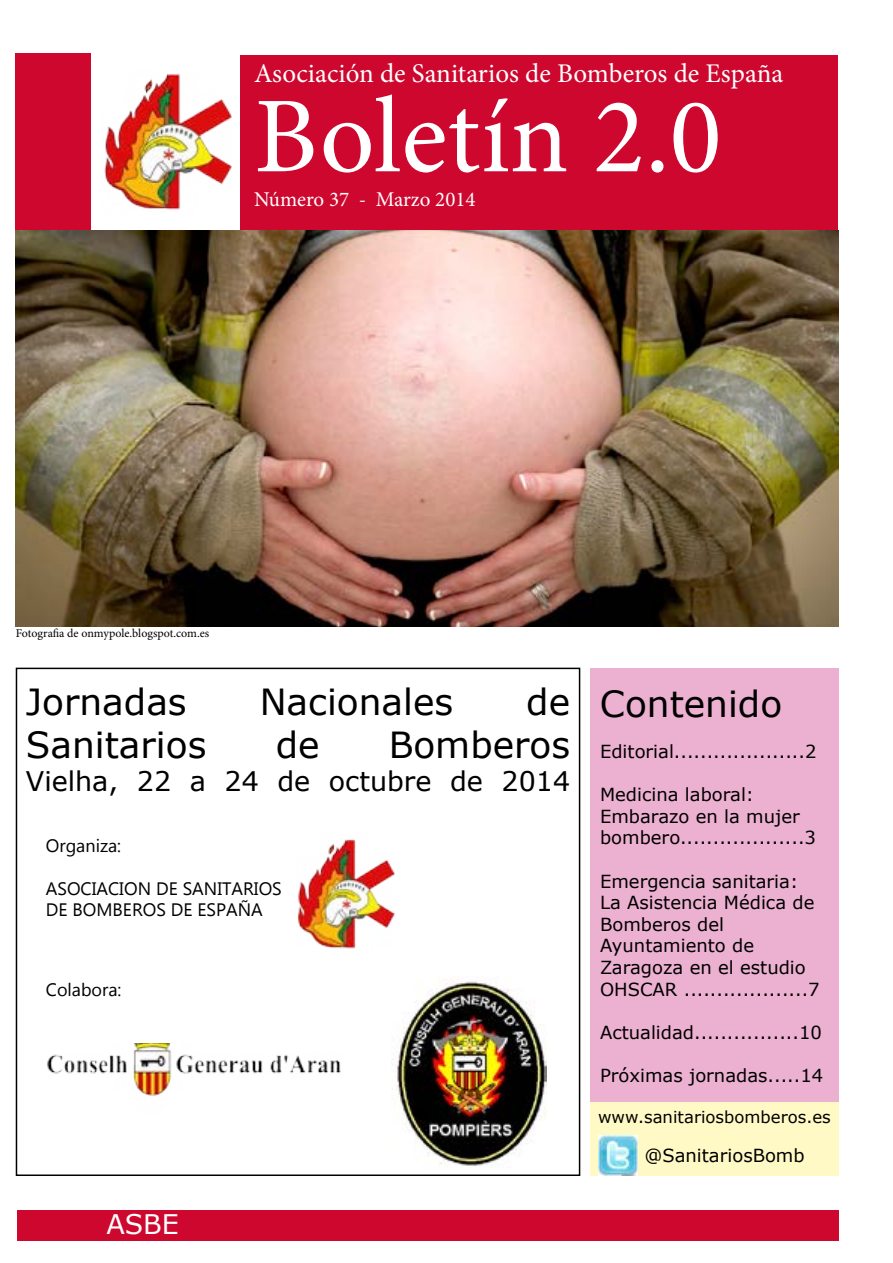
<style>
.page{position:relative;width:893px;height:1263px;background:#fff}
.page>*{position:absolute;margin:0;border:0;box-sizing:border-box;transform-origin:0 0}
.t1{font:108px "Minion Pro";color:#fff}
.t2{font:36px "MS Reference Sans Serif";color:#000}
.t3{font:27px "Minion Pro";color:#fff}
.t4{font:27px "MS Reference Sans Serif";color:#000}
.t5{font:27px "MS Reference Sans Serif";color:#fff}
.t6{font:21px "Minion Pro";color:#fff}
.t7{font:18px/21.6px "MS Reference Sans Serif";color:#000}
.t8{font:18px/21.6px "Microsoft Tai Le";color:#000}
.t9{font:16.5px "MS Reference Sans Serif";color:#000}
.t10{font:12px "Minion Pro";color:#000}
</style>
<div class="page">
<div style="left:16px;top:668px;width:564px;height:508px;border:2px solid #000"></div>
<div style="left:590px;top:1103px;width:248px;height:73px;background:#fff9c5"></div>
<div style="left:241px;top:55px;width:597px;height:175px;background:#ce072f"></div>
<div style="left:17px;top:1210px;width:822px;height:31px;background:#ce072f"></div>
<div style="left:16px;top:54px;width:75px;height:177px;background:#ce072f"></div>
<img style="left:104px;top:74px;width:128px;height:136px">
<img style="left:16px;top:231px;width:823px;height:396px">
<div style="left:590px;top:668px;width:248px;height:433px;background:#ecb0d1"></div>
<img style="left:598px;top:1135px;width:39px;height:40px">
<img style="left:47px;top:1043px;width:294px;height:53px">
<img style="left:392px;top:976px;width:154px;height:190px">
<img style="left:297px;top:839px;width:99px;height:110px">
<h3 class="t3" style="left:254px;top:55px;width:531px">Asociación de Sanitarios de Bomberos de España</h3>
<h1 class="t1" style="left:254px;top:64px;width:469px">Boletín 2.0</h1>
<p class="t6" style="left:254px;top:185px;width:223px">Número 37 - Marzo 2014</p>
<p class="t10" style="left:16px;top:625px;width:195px">Fotografia de onmypole.blogspot.com.es</p>
<h2 class="t2" style="left:26px;top:679px;width:162px">Jornadas</h2>
<h2 class="t2" style="left:260px;top:679px;width:195px">Nacionales</h2>
<h2 class="t2" style="left:526px;top:679px;width:45px">de</h2>
<h2 class="t2" style="left:26px;top:722px;width:182px">Sanitarios</h2>
<h2 class="t2" style="left:276px;top:722px;width:45px">de</h2>
<h2 class="t2" style="left:389px;top:722px;width:183px">Bomberos</h2>
<h3 class="t4" style="left:26px;top:763px;width:546px">Vielha, 22 a 24 de octubre de 2014</h3>
<p class="t8" style="left:46px;top:835px;width:77px">Organiza:</p>
<p class="t8" style="left:46px;top:879px;width:237px">ASOCIACION DE SANITARIOS<br>DE BOMBEROS DE ESPAÑA</p>
<p class="t8" style="left:46px;top:980px;width:77px">Colabora:</p>
<h3 class="t5" style="left:106px;top:1207px;width:74px">ASBE</h3>
<h2 class="t2" style="left:600px;top:681px;width:184px">Contenido</h2>
<p class="t7" style="left:600px;top:740px;width:218px">Editorial....................2</p>
<p class="t7" style="left:600px;top:783px;width:217px">Medicina laboral:<br>Embarazo en la mujer bombero...................3</p>
<p class="t7" style="left:600px;top:870px;width:221px">Emergencia sanitaria:<br>La Asistencia Médica de<br>Bomberos del<br>Ayuntamiento de<br>Zaragoza en el estudio<br>OHSCAR ...................7</p>
<p class="t7" style="left:600px;top:1021px;width:223px">Actualidad................10</p>
<p class="t7" style="left:600px;top:1064px;width:225px">Próximas jornadas.....14</p>
<p class="t9" style="left:598px;top:1106px;width:234px">www.sanitariosbomberos.es</p>
<p class="t7" style="left:644px;top:1144px;width:162px">@SanitariosBomb</p>
</div>
